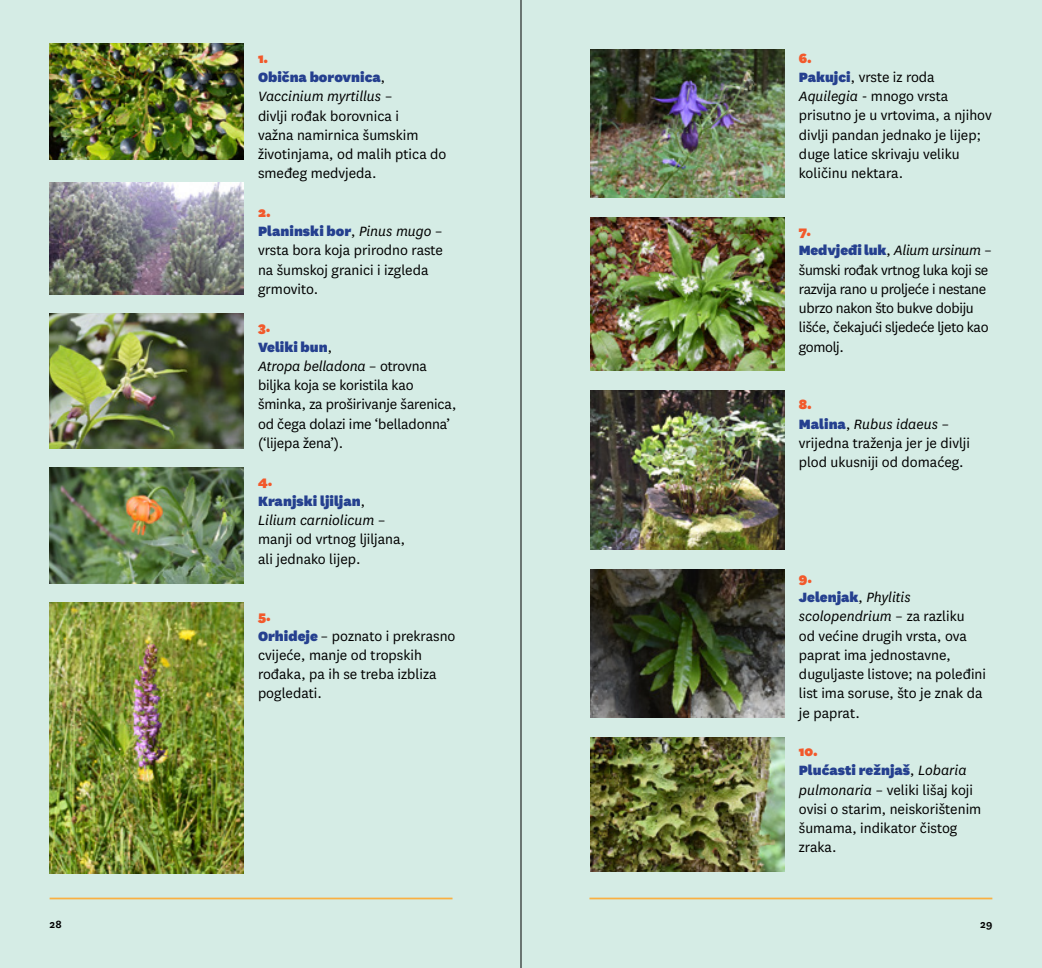
<style>
.page{position:relative;width:1042px;height:968px;background:#fff}
.page>*{position:absolute;margin:0;border:0;box-sizing:border-box;transform-origin:0 0}
.t1{font:15.75px/19.2px "National";color:#000}
.t2{font:15.75px/19.2px "National";letter-spacing:-.02em;color:#000}
.t3{font:600 12.25px "National";color:#000}
.s1{font-weight:900;color:#f2592b}
.s2{font-weight:900;color:#25408f}
.s3{font-style:italic}
</style>
<div class="page">
<div style="left:0;top:0;width:1042px;height:967px;background:#d5ece5"></div>
<hr style="left:50px;top:897px;width:402px;height:2px;background:#fab042">
<hr style="left:589px;top:897px;width:403px;height:2px;background:#fab042">
<hr style="left:521px;top:0;width:1px;height:967px;background:#000">
<img style="left:50px;top:43px;width:194px;height:116px">
<img style="left:50px;top:183px;width:194px;height:111px">
<img style="left:50px;top:313px;width:194px;height:135px">
<img style="left:50px;top:467px;width:194px;height:116px">
<img style="left:50px;top:602px;width:193px;height:270px">
<img style="left:590px;top:737px;width:194px;height:134px">
<img style="left:590px;top:217px;width:194px;height:154px">
<img style="left:590px;top:390px;width:194px;height:160px">
<img style="left:590px;top:569px;width:194px;height:148px">
<img style="left:590px;top:50px;width:194px;height:147px">
<p class="t1" style="left:258px;top:48px;width:190px"><span class="s1">1.<br></span><span class="s2">Obična borovnica</span>,<br><span class="s3">Vaccinium myrtillus</span> –<br>divlji rođak borovnica i<br>važna namirnica šumskim životinjama, od malih ptica do smeđeg medvjeda.</p>
<p class="t1" style="left:258px;top:202px;width:187px"><span class="s1">2.<br></span><span class="s2">Planinski bor</span>, <span class="s3">Pinus mugo</span> – vrsta bora koja prirodno raste na šumskoj granici i izgleda grmovito.</p>
<p class="t1" style="left:258px;top:317px;width:200px"><span class="s1">3.<br></span><span class="s2">Veliki bun</span>,<br><span class="s3">Atropa belladona</span> – otrovna biljka koja se koristila kao šminka, za proširivanje šarenica, od čega dolazi ime ‘belladonna’ (‘lijepa žena’).</p>
<p class="t1" style="left:258px;top:471px;width:149px"><span class="s1">4.<br></span><span class="s2">Kranjski ljiljan</span>,<br><span class="s3">Lilium carniolicum</span> – manji od vrtnog ljiljana, ali jednako lijep.</p>
<p class="t1" style="left:258px;top:606px;width:199px"><span class="s1">5.<br></span><span class="s2">Orhideje</span> – poznato i prekrasno cvijeće, manje od tropskih rođaka, pa ih se treba izbliza pogledati.</p>
<p class="t1" style="left:799px;top:47px;width:194px"><span class="s1">6.<br></span><span class="s2">Pakujci</span>, vrste iz roda<br><span class="s3">Aquilegia</span> - mnogo vrsta prisutno je u vrtovima, a njihov divlji pandan jednako je lijep; duge latice skrivaju veliku količinu nektara.</p>
<p class="t2" style="left:799px;top:221px;width:195px"><span class="s1">7.<br></span><span class="s2">Medvjeđi luk</span>, <span class="s3">Alium ursinum</span> – šumski rođak vrtnog luka koji se razvija rano u proljeće i nestane ubrzo nakon što bukve dobiju lišće, čekajući sljedeće ljeto kao gomolj.</p>
<p class="t1" style="left:799px;top:394px;width:173px"><span class="s1">8.<br></span><span class="s2">Malina</span>, <span class="s3">Rubus idaeus</span> – vrijedna traženja jer je divlji plod ukusniji od domaćeg.</p>
<p class="t1" style="left:799px;top:567px;width:189px"><span class="s1">9.<br></span><span class="s2">Jelenjak</span>, <span class="s3">Phylitis scolopendrium</span> – za razliku<br>od većine drugih vrsta, ova paprat ima jednostavne, duguljaste listove; na poleđini list ima soruse, što je znak da je paprat.</p>
<p class="t1" style="left:799px;top:740px;width:184px"><span class="s1">10.<br></span><span class="s2">Plućasti režnjaš</span>, <span class="s3">Lobaria pulmonaria</span> – veliki lišaj koji ovisi o starim, neiskorištenim šumama, indikator čistog zraka.</p>
<p class="t3" style="left:50px;top:915px;width:14px">28</p>
<p class="t3" style="left:980px;top:915px;width:14px">29</p>
</div>
